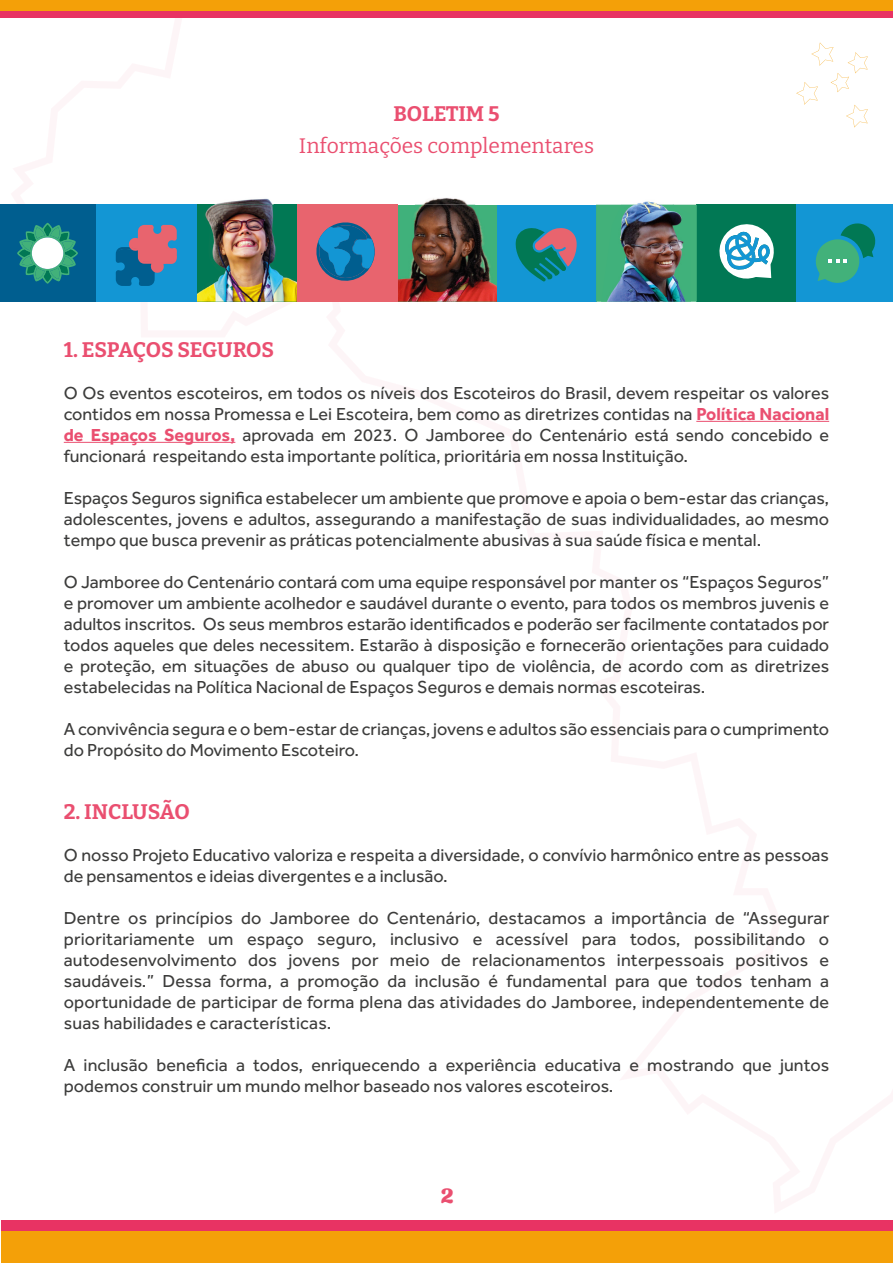
<style>
.page{position:relative;width:893px;height:1263px;background:#fff}
.page>*{position:absolute;margin:0;border:0;box-sizing:border-box;transform-origin:0 0}
.t1{font:700 21px "Bitter";letter-spacing:-.01em;color:#ea4f70}
.t2{font:21px "Bitter";color:#ea4f70}
.t3{font:21px "Regards";color:#ea4f70}
.t4{font:18px/21px "Effra";color:#3c3c3b;text-align:justify}
.s1{font-weight:700;color:#ea4f70}
</style>
<div class="page">
<div style="left:1px;top:0;width:892px;height:17px;background:#e83363"></div>
<div style="left:1px;top:0;width:892px;height:11px;background:#f4a008"></div>
<div style="left:1px;top:1220px;width:892px;height:43px;background:#e83363"></div>
<div style="left:1px;top:1231px;width:892px;height:32px;background:#f4a008"></div>
<hr style="left:696px;top:421px;width:133px;height:1px;background:#ea4f70">
<hr style="left:64px;top:442px;width:171px;height:1px;background:#ea4f70">
<div style="left:0;top:205px;width:96px;height:97px;background:#005e8f"></div>
<svg style="left:17px;top:223px;width:61px;height:61px"></svg>
<div style="left:696px;top:205px;width:101px;height:97px;background:#017854"></div>
<div style="left:96px;top:205px;width:101px;height:97px;background:#1396d4"></div>
<img style="left:197px;top:198px;width:100px;height:7px">
<img style="left:197px;top:205px;width:100px;height:97px">
<img style="left:397px;top:198px;width:79px;height:7px">
<img style="left:397px;top:205px;width:100px;height:97px">
<div style="left:497px;top:205px;width:100px;height:97px;background:#1396d4"></div>
<svg style="left:596px;top:205px;width:101px;height:97px"></svg>
<svg style="left:515px;top:228px;width:62px;height:54px"></svg>
<img style="left:621px;top:201px;width:53px;height:4px">
<img style="left:601px;top:205px;width:90px;height:97px">
<svg style="left:116px;top:225px;width:61px;height:61px"></svg>
<div style="left:297px;top:205px;width:100px;height:97px;background:#e8646e"></div>
<svg style="left:316px;top:222px;width:59px;height:59px"></svg>
<svg style="left:719px;top:224px;width:55px;height:55px"></svg>
<div style="left:797px;top:205px;width:96px;height:97px;background:#1396d4"></div>
<svg style="left:815px;top:223px;width:61px;height:60px"></svg>
<p class="t1" style="left:393px;top:100px;width:108px">BOLETIM 5</p>
<p class="t2" style="left:299px;top:132px;width:297px">Informações complementares</p>
<p class="t1" style="left:64px;top:336px;width:212px">1. ESPAÇOS SEGUROS</p>
<p class="t4" style="left:64px;top:382px;width:767px">O Os eventos escoteiros, em todos os níveis dos Escoteiros do Brasil, devem respeitar os valores contidos em nossa Promessa e Lei Escoteira, bem como as diretrizes contidas na <span class="s1">Política Nacional de Espaços Seguros,</span> aprovada em 2023. O Jamboree do Centenário está sendo concebido e funcionará respeitando esta importante política, prioritária em nossa Instituição.</p>
<p class="t4" style="left:64px;top:487px;width:767px">Espaços Seguros significa estabelecer um ambiente que promove e apoia o bem-estar das crianças, adolescentes, jovens e adultos, assegurando a manifestação de suas individualidades, ao mesmo tempo que busca prevenir as práticas potencialmente abusivas à sua saúde física e mental.</p>
<p class="t4" style="left:64px;top:571px;width:767px">O Jamboree do Centenário contará com uma equipe responsável por manter os “Espaços Seguros” e promover um ambiente acolhedor e saudável durante o evento, para todos os membros juvenis e adultos inscritos. Os seus membros estarão identificados e poderão ser facilmente contatados por todos aqueles que deles necessitem. Estarão à disposição e fornecerão orientações para cuidado e proteção, em situações de abuso ou qualquer tipo de violência, de acordo com as diretrizes estabelecidas na Política Nacional de Espaços Seguros e demais normas escoteiras.</p>
<p class="t4" style="left:64px;top:718px;width:767px">A convivência segura e o bem-estar de crianças, jovens e adultos são essenciais para o cumprimento do Propósito do Movimento Escoteiro.</p>
<p class="t1" style="left:64px;top:798px;width:127px">2. INCLUSÃO</p>
<p class="t4" style="left:64px;top:844px;width:767px">O nosso Projeto Educativo valoriza e respeita a diversidade, o convívio harmônico entre as pessoas de pensamentos e ideias divergentes e a inclusão.</p>
<p class="t4" style="left:64px;top:907px;width:767px">Dentre os princípios do Jamboree do Centenário, destacamos a importância de “Assegurar prioritariamente um espaço seguro, inclusivo e acessível para todos, possibilitando o autodesenvolvimento dos jovens por meio de relacionamentos interpessoais positivos e saudáveis.” Dessa forma, a promoção da inclusão é fundamental para que todos tenham a oportunidade de participar de forma plena das atividades do Jamboree, independentemente de suas habilidades e características.</p>
<p class="t4" style="left:64px;top:1054px;width:767px">A inclusão beneficia a todos, enriquecendo a experiência educativa e mostrando que juntos podemos construir um mundo melhor baseado nos valores escoteiros.</p>
<p class="t3" style="left:441px;top:1181px;width:14px">2</p>
</div>
